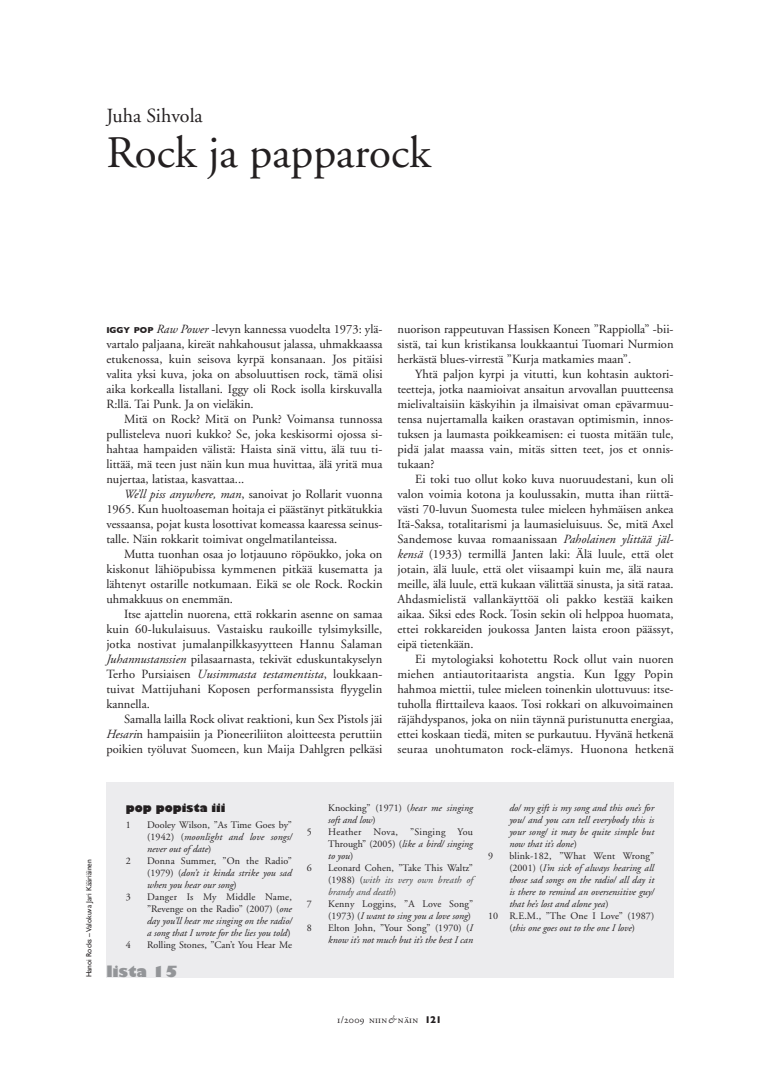
<style>
.page{position:relative;width:780px;height:1088px;background:#fff}
.page>*{position:absolute;margin:0;border:0;box-sizing:border-box;transform-origin:0 0}
.t1{font:45px "Adobe Garamond";color:#231f20}
.t2{font:20px "Adobe Garamond";color:#231f20}
.t3{font:800 15px "Gill Sans";color:#939598}
.t4{font:12.5px/15px "Adobe Garamond";letter-spacing:.005em;color:#231f20;text-align:justify}
.t5{font:800 11.25px "Gill Sans";color:#231f20}
.t6{font:italic 10px/12px "Adobe Garamond";color:#231f20;text-align:justify}
.t7{font:10px/12px "Adobe Garamond";letter-spacing:.01em;color:#231f20;text-align:justify}
.t8{font:italic 10px/12px "Adobe Garamond";color:#464747;text-align:justify}
.t9{font:10px "Adobe Garamond Regular SC";letter-spacing:.025em;color:#231f20}
.t10{font:7.5px "Gill Sans";color:#231f20}
.s1{font-family:"Gill Sans";font-weight:700;font-size:8.75px}
.s2{font-style:italic}
.s3{font-style:normal}
.s4{font-style:normal;color:#231f20}
.s5{font-family:"Adobe Garamond";font-style:italic}
.s6{font-family:"Gill Sans";font-weight:700}
</style>
<div class="page">
<div style="left:106px;top:783px;width:567px;height:195px;background:#ececee"></div>
<h2 class="t2" style="left:106px;top:105px;width:98px">Juha Sihvola</h2>
<h1 class="t1" style="left:106px;top:129px;width:326px">Rock ja papparock</h1>
<p class="t4" style="left:106px;top:322px;width:278px"><span class="s1">IGGY POP</span> <span class="s2">Raw Power</span> -levyn kannessa vuodelta 1973: ylä&shy;vartalo paljaana, kireät nahkahousut jalassa, uhmakkaassa etukenossa, kuin seisova kyrpä konsanaan. Jos pitäisi valita yksi kuva, joka on absoluuttisen rock, tämä olisi aika korkealla listallani. Iggy oli Rock isolla kirskuvalla R:llä. Tai Punk. Ja on vieläkin.</p>
<p class="t4" style="left:106px;top:412px;width:278px;text-indent:18px">Mitä on Rock? Mitä on Punk? Voimansa tunnossa pullisteleva nuori kukko? Se, joka keskisormi ojossa si&shy;hahtaa hampaiden välistä: Haista sinä vittu, älä tuu ti&shy;littää, mä teen just näin kun mua huvittaa, älä yritä mua nujertaa, latistaa, kasvattaa...</p>
<p class="t4" style="left:106px;top:487px;width:277px;text-indent:18px"><span class="s2">We’ll piss anywhere, man</span>, sanoivat jo Rollarit vuonna 1965. Kun huoltoaseman hoitaja ei päästänyt pitkätukkia vessaansa, pojat kusta losottivat komeassa kaaressa seinus&shy;talle. Näin rokkarit toimivat ongelmatilanteissa.</p>
<p class="t4" style="left:106px;top:547px;width:278px;text-indent:18px">Mutta tuonhan osaa jo lotjauuno röpöukko, joka on kiskonut lähiöpubissa kymmenen pitkää kusematta ja lähtenyt ostarille notkumaan. Eikä se ole Rock. Rockin uhmakkuus on enemmän.</p>
<p class="t4" style="left:106px;top:607px;width:277px;text-indent:18px">Itse ajattelin nuorena, että rokkarin asenne on samaa kuin 60-lukulaisuus. Vastaisku raukoille tylsimyksille, jotka nostivat jumalanpilkkasyytteen Hannu Salaman <span class="s2">Juhannustanssien</span> pilasaarnasta, tekivät eduskuntakyselyn Terho Pursiaisen <span class="s2">Uusimmasta testamentista</span>, loukkaan&shy;tuivat Mattijuhani Koposen performanssista flyygelin kannella.</p>
<p class="t4" style="left:106px;top:712px;width:277px;text-indent:18px">Samalla lailla Rock olivat reaktioni, kun Sex Pistols jäi <span class="s2">Hesari</span>n hampaisiin ja Pioneeriliiton aloitteesta peruttiin poikien työluvat Suomeen, kun Maija Dahlgren pelkäsi</p>
<p class="t4" style="left:397px;top:322px;width:277px">nuorison rappeutuvan Hassisen Koneen ”Rappiolla” -bii&shy;sistä, tai kun kristikansa loukkaantui Tuomari Nurmion herkästä blues-virrestä ”Kurja matkamies maan”.</p>
<p class="t4" style="left:397px;top:367px;width:277px;text-indent:18px">Yhtä paljon kyrpi ja vitutti, kun kohtasin auktori&shy;teetteja, jotka naamioivat ansaitun arvovallan puutteensa mielivaltaisiin käskyihin ja ilmaisivat oman epävarmuu&shy;tensa nujertamalla kaiken orastavan optimismin, innos&shy;tuksen ja laumasta poikkeamisen: ei tuosta mitään tule, pidä jalat maassa vain, mitäs sitten teet, jos et onnis&shy;tukaan?</p>
<p class="t4" style="left:397px;top:472px;width:278px;text-indent:18px">Ei toki tuo ollut koko kuva nuoruudestani, kun oli valon voimia kotona ja koulussakin, mutta ihan riittä&shy;västi 70-luvun Suomesta tulee mieleen hyhmäisen ankea Itä-Saksa, totalitarismi ja laumasieluisuus. Se, mitä Axel Sandemose kuvaa romaanissaan <span class="s2">Paholainen ylittää jäl&shy;kensä</span> (1933) termillä Janten laki: Älä luule, että olet jotain, älä luule, että olet viisaampi kuin me, älä naura meille, älä luule, että kukaan välittää sinusta, ja sitä rataa.<br>Ahdasmielistä vallankäyttöä oli pakko kestää kaiken aikaa. Siksi edes Rock. Tosin sekin oli helppoa huomata, ettei rokkareiden joukossa Janten laista eroon päässyt, eipä tietenkään.</p>
<p class="t4" style="left:397px;top:652px;width:278px;text-indent:18px">Ei mytologiaksi kohotettu Rock ollut vain nuoren miehen antiautoritaarista angstia. Kun Iggy Popin hahmoa miettii, tulee mieleen toinenkin ulottuvuus: itse&shy;tuholla flirttaileva kaaos. Tosi rokkari on alkuvoimainen räjähdyspanos, joka on niin täynnä puristunutta energiaa, ettei koskaan tiedä, miten se purkautuu. Hyvänä hetkenä seuraa unohtumaton rock-elämys. Huonona hetkenä</p>
<p class="t10" style="left:85px;top:977px;width:120px;rotate:-90deg">Hanoi Rocks – Valokuva Jari Kääriäinen</p>
<p class="t5" style="left:126px;top:801px;width:101px">pop popista iii</p>
<p class="t7" style="left:126px;top:819px;width:6px">1</p>
<p class="t6" style="left:147px;top:819px;width:146px"><span class="s3">Dooley Wilson, ”As Time Goes by” (1942) (</span>moonlight and love songs/ never out of date<span class="s3">)</span></p>
<p class="t7" style="left:126px;top:855px;width:6px">2</p>
<p class="t6" style="left:147px;top:855px;width:146px"><span class="s3">Donna Summer, ”On the Radio” (1979) (</span>don’t it kinda strike you sad when you hear our song<span class="s3">)</span></p>
<p class="t7" style="left:126px;top:891px;width:6px">3</p>
<p class="t6" style="left:147px;top:891px;width:146px"><span class="s3">Danger Is My Middle Name, ”Revenge on the Radio” (2007) (</span>one day you’ll hear me singing on the radio/ a song that I wrote for the lies you told<span class="s3">)</span></p>
<p class="t7" style="left:126px;top:939px;width:6px">4</p>
<p class="t7" style="left:147px;top:939px;width:146px">Rolling Stones, ”Can’t You Hear Me</p>
<p class="t3" style="left:106px;top:962px;width:73px">lista 15</p>
<p class="t6" style="left:328px;top:802px;width:146px"><span class="s3">Knocking” (1971) (</span>hear me singing soft and low<span class="s3">)</span></p>
<p class="t7" style="left:307px;top:826px;width:6px">5</p>
<p class="t7" style="left:328px;top:826px;width:146px">Heather Nova, ”Singing You Through” (2005) (<span class="s2">like a bird/ singing to you</span>)</p>
<p class="t7" style="left:307px;top:862px;width:6px">6</p>
<p class="t8" style="left:328px;top:862px;width:146px"><span class="s4">Leonard Cohen, ”Take This Waltz” (1988) (</span>with its very own breath of brandy and death<span class="s3">)</span></p>
<p class="t7" style="left:307px;top:898px;width:6px">7</p>
<p class="t7" style="left:328px;top:898px;width:146px">Kenny Loggins, ”A Love Song” (1973) (<span class="s2">I want to sing you a love song</span>)</p>
<p class="t7" style="left:307px;top:922px;width:6px">8</p>
<p class="t6" style="left:328px;top:922px;width:146px"><span class="s3">Elton John, ”Your Song” (1970) (</span>I know it’s not much but it’s the best I can</p>
<p class="t6" style="left:509px;top:802px;width:146px">do/ my gift is my song and this one’s for you/ and you can tell everybody this is your song/ it may be quite simple but now that it’s done<span class="s3">)</span></p>
<p class="t7" style="left:488px;top:850px;width:6px">9</p>
<p class="t7" style="left:509px;top:850px;width:146px">blink-182, ”What Went Wrong”</p>
<p class="t6" style="left:509px;top:862px;width:146px"><span class="s3">(2001) (</span>I’m sick of always hearing all</p>
<p class="t6" style="left:509px;top:874px;width:146px">those sad songs on the radio/ all day it</p>
<p class="t6" style="left:509px;top:886px;width:146px">is there to remind an oversensitive guy/</p>
<p class="t6" style="left:509px;top:898px;width:101px">that he’s lost and alone yea<span class="s3">)</span></p>
<p class="t7" style="left:488px;top:910px;width:168px">10 R.E.M., ”The One I Love” (1987)</p>
<p class="t6" style="left:509px;top:922px;width:127px"><span class="s3">(</span>this one goes out to the one I love<span class="s3">)</span></p>
<p class="t9" style="left:337px;top:1014px;width:106px">1/2009 niin<span class="s5">&amp;</span> näin <span class="s6">121</span></p>
</div>
